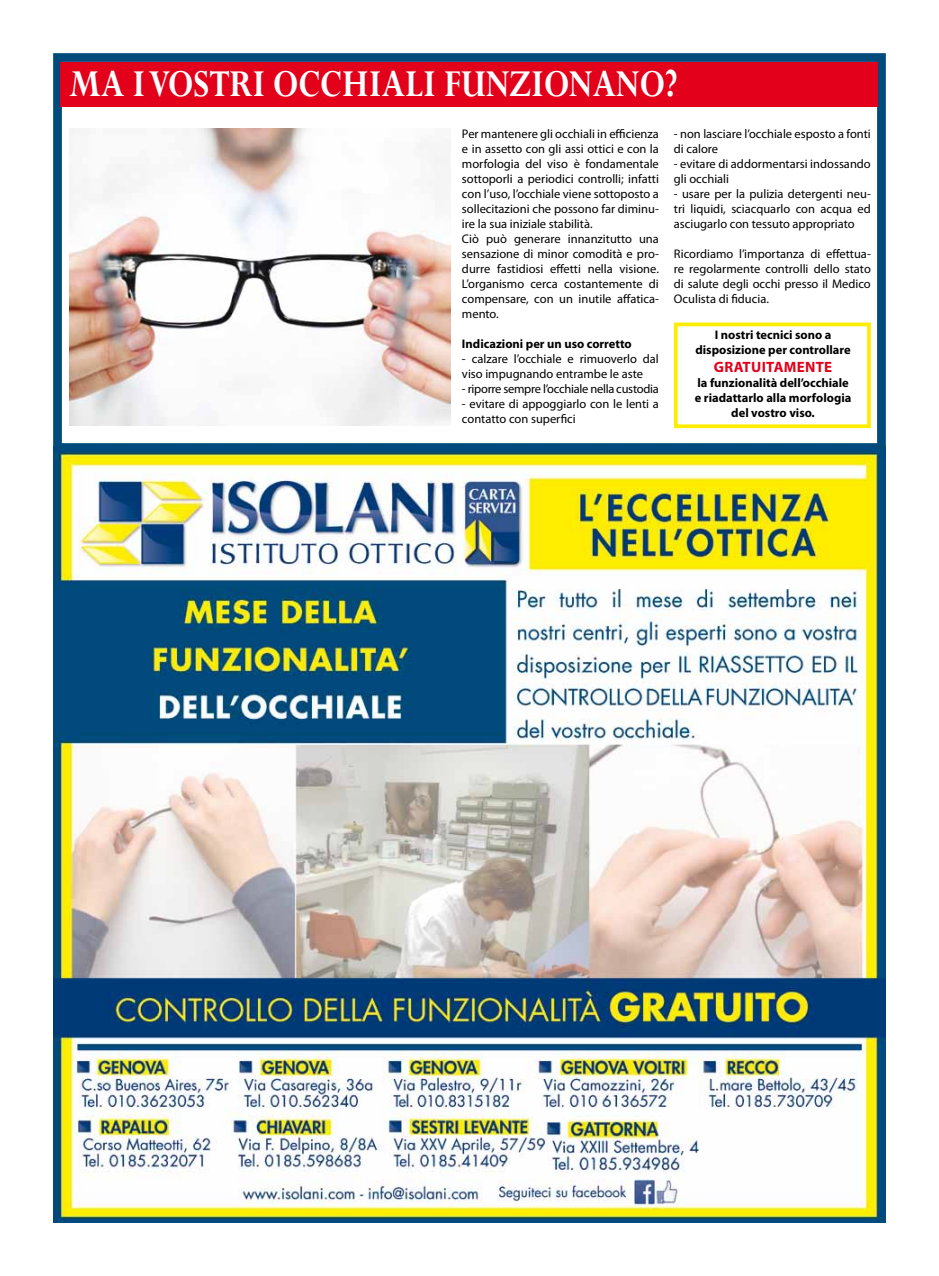
<style>
.page{position:relative;width:939px;height:1276px;background:#fff}
.page>*{position:absolute;margin:0;border:0;box-sizing:border-box;transform-origin:0 0}
.t1{font:700 42.5px "Perpetua";color:#fff;scale:.83 1}
.t2{font:700 15px "Myriad Pro";letter-spacing:.02em;color:#e2001a}
.t3{font:12.5px/15px "Myriad Pro";color:#000}
.t4{font:700 12.5px/15px "Myriad Pro";color:#000;text-align:center}
.t5{font:12.5px "Myriad Pro";letter-spacing:-.02em;color:#000}
</style>
<div class="page">
<div style="left:53px;top:53px;width:833px;height:399px;border:9px solid #004b7c"></div>
<img style="left:53px;top:447px;width:833px;height:775px">
<div style="left:61px;top:62px;width:817px;height:44px;background:#e2001a"></div>
<div style="left:674px;top:322px;width:197px;height:106px;border:4px solid #ffed00"></div>
<img style="left:69px;top:128px;width:381px;height:297px">
<h1 class="t1" style="left:69px;top:57px;width:735px">MA I VOSTRI OCCHIALI FUNZIONANO?</h1>
<p class="t3" style="left:462px;top:126px;width:198px">Per mantenere gli occhiali in efficienza e in assetto con gli assi ottici e con la morfologia del viso è fondamentale sottoporli a periodici controlli; infatti con l’uso, l’occhiale viene sottoposto a sollecitazioni che possono far diminu&shy;ire la sua iniziale stabilità.<br>Ciò può generare innanzitutto una sensazione di minor comodità e pro&shy;durre fastidiosi effetti nella visione.<br>L’organismo cerca costantemente di compensare, con un inutile affatica&shy;mento.</p>
<p class="t4" style="left:462px;top:336px;width:171px">Indicazioni per un uso corretto</p>
<p class="t3" style="left:462px;top:351px;width:198px">- calzare l’occhiale e rimuoverlo dal viso impugnando entrambe le aste</p>
<p class="t5" style="left:462px;top:381px;width:198px">- riporre sempre l’occhiale nella custodia</p>
<p class="t3" style="left:462px;top:396px;width:198px">- evitare di appoggiarlo con le lenti a contatto con superfici</p>
<p class="t3" style="left:674px;top:126px;width:198px">- non lasciare l’occhiale esposto a fonti di calore</p>
<p class="t3" style="left:674px;top:156px;width:198px">- evitare di addormentarsi indossando gli occhiali</p>
<p class="t3" style="left:674px;top:186px;width:198px;text-align:justify">- usare per la pulizia detergenti neu&shy;tri liquidi, sciacquarlo con acqua ed asciugarlo con tessuto appropriato</p>
<p class="t3" style="left:674px;top:246px;width:198px;text-align:justify">Ricordiamo l’importanza di effettua&shy;re regolarmente controlli dello stato di salute degli occhi presso il Medico Oculista di fiducia.</p>
<p class="t4" style="left:695px;top:327px;width:157px">I nostri tecnici sono a disposizione per controllare</p>
<p class="t2" style="left:714px;top:357px;width:120px">gratuitamente</p>
<p class="t4" style="left:695px;top:375px;width:158px">la funzionalità dell’occhiale e riadattarlo alla morfologia del vostro viso.</p>
</div>
